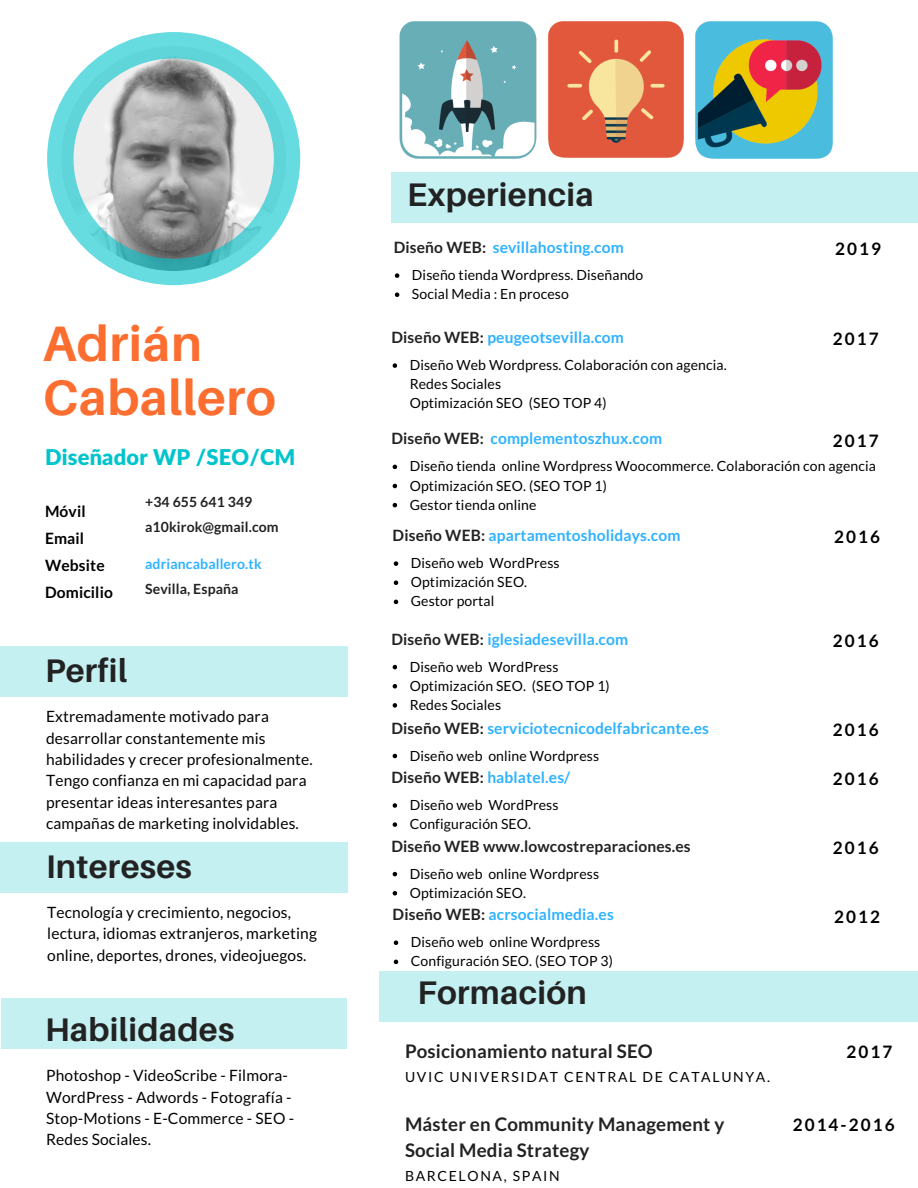
<style>
.page{position:relative;width:918px;height:1188px;background:#fff}
.page>*{position:absolute;margin:0;border:0;box-sizing:border-box;transform-origin:0 0}
.t1{font:700 49.8px/54px "Aileron";letter-spacing:.01em;color:#fb6e30}
.t2{font:700 32.7px "Aileron";letter-spacing:.01em;color:#222}
.t3{font:900 21.75px "Lato Latin";letter-spacing:.01em;color:#00c4cc}
.t4{font:700 18.75px/25.8px "Lato";letter-spacing:.01em;color:#222}
.t5{font:700 17.1px "Lato";letter-spacing:.12em;color:#000}
.t6{font:15.6px/21.3px "Lato";letter-spacing:.01em;color:#000}
.t7{font:700 15.6px "Lato";letter-spacing:.01em;color:#2eb2ff}
.t8{font:700 15.6px "Lato";letter-spacing:.01em;color:#222}
.t9{font:700 15.6px/27px "Lato";letter-spacing:.01em;color:#000}
.t10{font:13.95px/19.2px "Lato";letter-spacing:.01em;color:#000}
.t11{font:13.95px "Lato";letter-spacing:.12em;color:#000}
.t12{font:700 13.95px/24.8px "Lato";letter-spacing:.01em;color:#222}
.t13{font:700 13.95px "Lato";letter-spacing:.01em;color:#2eb2ff}
.s1{color:#222}
</style>
<div class="page">
<div style="left:379px;top:971px;width:539px;height:51px;background:#c4f0f2"></div>
<div style="left:392px;top:172px;width:526px;height:51px;background:#c4f0f2"></div>
<svg style="left:395px;top:273px;width:4px;height:5px"></svg>
<svg style="left:395px;top:292px;width:4px;height:5px"></svg>
<div style="left:0;top:843px;width:348px;height:50px;background:#c4f0f2"></div>
<div style="left:1px;top:998px;width:345px;height:51px;background:#c4f0f2"></div>
<div style="left:0;top:646px;width:348px;height:50px;background:#c4f0f2"></div>
<svg style="left:47px;top:33px;width:253px;height:252px"></svg>
<svg style="left:393px;top:363px;width:4px;height:5px"></svg>
<svg style="left:394px;top:561px;width:4px;height:5px"></svg>
<svg style="left:394px;top:580px;width:4px;height:5px"></svg>
<svg style="left:394px;top:600px;width:4px;height:4px"></svg>
<svg style="left:393px;top:665px;width:4px;height:4px"></svg>
<svg style="left:393px;top:684px;width:4px;height:4px"></svg>
<svg style="left:393px;top:703px;width:4px;height:5px"></svg>
<svg style="left:393px;top:754px;width:4px;height:4px"></svg>
<svg style="left:393px;top:803px;width:4px;height:5px"></svg>
<svg style="left:393px;top:822px;width:4px;height:5px"></svg>
<svg style="left:393px;top:872px;width:4px;height:4px"></svg>
<svg style="left:393px;top:891px;width:4px;height:5px"></svg>
<img style="left:399px;top:21px;width:434px;height:138px">
<svg style="left:393px;top:465px;width:4px;height:4px"></svg>
<svg style="left:393px;top:484px;width:4px;height:4px"></svg>
<svg style="left:393px;top:503px;width:4px;height:4px"></svg>
<svg style="left:394px;top:940px;width:4px;height:5px"></svg>
<svg style="left:394px;top:960px;width:4px;height:4px"></svg>
<h1 class="t1" style="left:43px;top:316px;width:235px">Adrián<br>Caballero</h1>
<h3 class="t3" style="left:45px;top:443px;width:252px">Diseñador WP /SEO/CM</h3>
<p class="t12" style="left:145px;top:489px;width:135px">+34 655 641 349 a10kirok@gmail.com</p>
<p class="t13" style="left:145px;top:555px;width:118px">adriancaballero.tk</p>
<p class="t12" style="left:145px;top:576px;width:95px">Sevilla, España</p>
<p class="t9" style="left:45px;top:497px;width:69px">Móvil<br>Email<br>Website<br>Domicilio</p>
<h2 class="t2" style="left:45px;top:651px;width:84px">Perfil</h2>
<p class="t6" style="left:46px;top:706px;width:268px">Extremadamente motivado para desarrollar constantemente mis habilidades y crecer profesionalmente.<br>Tengo confianza en mi capacidad para presentar ideas interesantes para campañas de marketing inolvidables.</p>
<h2 class="t2" style="left:46px;top:846px;width:147px">Intereses</h2>
<p class="t6" style="left:47px;top:901px;width:271px">Tecnología y crecimiento, negocios, lectura, idiomas extranjeros, marketing online, deportes, drones, videojuegos.</p>
<h2 class="t2" style="left:45px;top:1009px;width:191px">Habilidades</h2>
<p class="t6" style="left:46px;top:1064px;width:250px">Photoshop - VideoScribe - Filmora-<br>WordPress - Adwords - Fotografía -<br>Stop-Motions - E-Commerce - SEO -<br>Redes Sociales.</p>
<h2 class="t2" style="left:407px;top:175px;width:188px">Experiencia</h2>
<p class="t7" style="left:394px;top:238px;width:232px"><span class="s1">Diseño WEB:</span> sevillahosting.com</p>
<p class="t10" style="left:412px;top:265px;width:233px">Diseño tienda Wordpress. Diseñando<br>Social Media : En proceso</p>
<p class="t7" style="left:392px;top:328px;width:234px"><span class="s1">Diseño WEB:</span> peugeotsevilla.com</p>
<p class="t10" style="left:410px;top:355px;width:318px">Diseño Web Wordpress. Colaboración con agencia.<br>Redes Sociales<br>Optimización SEO (SEO TOP 4)</p>
<p class="t5" style="left:835px;top:238px;width:47px">2019</p>
<p class="t5" style="left:833px;top:328px;width:47px">2017</p>
<p class="t7" style="left:392px;top:429px;width:272px"><span class="s1">Diseño WEB:</span> complementoszhux.com</p>
<p class="t10" style="left:410px;top:456px;width:468px">Diseño tienda online Wordpress Woocommerce. Colaboración con agencia<br>Optimización SEO. (SEO TOP 1)<br>Gestor tienda online</p>
<p class="t5" style="left:833px;top:430px;width:47px">2017</p>
<p class="t7" style="left:393px;top:526px;width:289px"><span class="s1">Diseño WEB:</span> apartamentosholidays.com</p>
<p class="t10" style="left:411px;top:553px;width:150px">Diseño web WordPress<br>Optimización SEO.<br>Gestor portal</p>
<p class="t7" style="left:392px;top:629px;width:238px"><span class="s1">Diseño WEB:</span> iglesiadesevilla.com</p>
<p class="t10" style="left:410px;top:657px;width:202px">Diseño web WordPress<br>Optimización SEO. (SEO TOP 1)<br>Redes Sociales</p>
<p class="t7" style="left:392px;top:718px;width:319px"><span class="s1">Diseño WEB:</span> serviciotecnicodelfabricante.es</p>
<p class="t10" style="left:410px;top:746px;width:191px">Diseño web online Wordpress</p>
<p class="t7" style="left:392px;top:768px;width:180px"><span class="s1">Diseño WEB:</span> hablatel.es/</p>
<p class="t10" style="left:410px;top:795px;width:150px">Diseño web WordPress<br>Configuración SEO.</p>
<p class="t8" style="left:392px;top:836px;width:301px">Diseño WEB www.lowcostreparaciones.es</p>
<p class="t10" style="left:410px;top:864px;width:191px">Diseño web online Wordpress<br>Optimización SEO.</p>
<p class="t7" style="left:393px;top:905px;width:223px"><span class="s1">Diseño WEB:</span> acrsocialmedia.es</p>
<p class="t10" style="left:411px;top:932px;width:204px">Diseño web online Wordpress<br>Configuración SEO. (SEO TOP 3)</p>
<h2 class="t2" style="left:417px;top:972px;width:171px">Formación</h2>
<h3 class="t4" style="left:405px;top:1037px;width:249px">Posicionamiento natural SEO</h3>
<p class="t11" style="left:405px;top:1068px;width:367px">UVIC UNIVERSIDAT CENTRAL DE CATALUNYA.</p>
<h3 class="t4" style="left:405px;top:1110px;width:321px">Máster en Community Management y<br>Social Media Strategy</h3>
<p class="t11" style="left:405px;top:1167px;width:156px">BARCELONA, SPAIN</p>
<p class="t5" style="left:834px;top:526px;width:47px">2016</p>
<p class="t5" style="left:833px;top:630px;width:47px">2016</p>
<p class="t5" style="left:833px;top:719px;width:47px">2016</p>
<p class="t5" style="left:833px;top:768px;width:47px">2016</p>
<p class="t5" style="left:833px;top:837px;width:47px">2016</p>
<p class="t5" style="left:834px;top:906px;width:47px">2012</p>
<p class="t5" style="left:847px;top:1041px;width:47px">2017</p>
<p class="t5" style="left:793px;top:1114px;width:103px">2014-2016</p>
</div>
